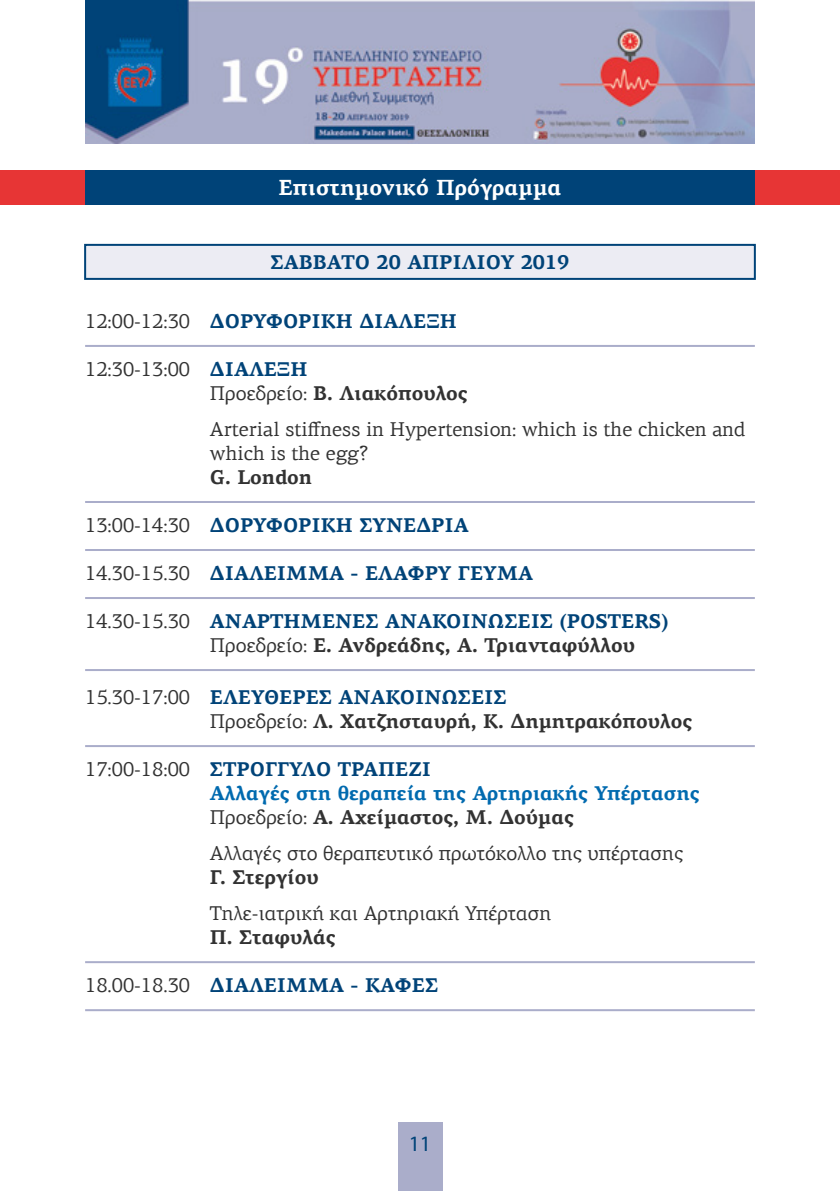
<style>
.page{position:relative;width:840px;height:1191px;background:#fff}
.page>*{position:absolute;margin:0;border:0;box-sizing:border-box;transform-origin:0 0}
.t1{font:700 22px "PF Agora Serif Pro";color:#fff}
.t2{font:22px "Myriad Pro";color:#004378}
.t3{font:700 20px/24px "PF Agora Serif Pro";color:#004378}
.t4{font:20px/24px "PF Agora Serif Pro";color:#323232}
.t5{font:700 20px/24px "PF Agora Serif Pro";color:#323232}
.t6{font:700 20px/24px "PF Agora Serif Pro";color:#006aaf}
.s1{font-weight:400;color:#323232}
.s2{font-weight:700;color:#004378}
.s3{font-weight:700}
.s4{color:#323232}
.s5{font-weight:400}
.s6{color:#004378}
</style>
<div class="page">
<div style="left:397px;top:1123px;width:45px;height:68px;background:#aaadca"></div>
<div style="left:0;top:170px;width:839px;height:34px;background:#e73535"></div>
<img style="left:85px;top:0;width:669px;height:144px">
<div style="left:85px;top:170px;width:669px;height:34px;background:#004378"></div>
<hr style="left:85px;top:345px;width:669px;height:2px;background:#aaadca">
<hr style="left:85px;top:501px;width:669px;height:2px;background:#aaadca">
<hr style="left:85px;top:549px;width:669px;height:2px;background:#aaadca">
<hr style="left:85px;top:597px;width:669px;height:2px;background:#aaadca">
<hr style="left:85px;top:669px;width:669px;height:2px;background:#aaadca">
<hr style="left:85px;top:745px;width:669px;height:2px;background:#aaadca">
<hr style="left:85px;top:961px;width:669px;height:2px;background:#aaadca">
<hr style="left:85px;top:1009px;width:669px;height:2px;background:#aaadca">
<div style="left:85px;top:245px;width:669px;height:34px;background:#ececf3"></div>
<div style="left:84px;top:244px;width:671px;height:36px;border:2px solid #004378"></div>
<p class="t1" style="left:278px;top:174px;width:284px">Επιστημονικό Πρόγραμμα</p>
<p class="t3" style="left:270px;top:251px;width:300px">ΣΑΒΒΑΤΟ 20 ΑΠΡΙΛΙΟΥ 2019</p>
<p class="t3" style="left:85px;top:310px;width:373px"><span class="s1">12:00-12:30</span> ΔΟΡΥΦΟΡΙΚΗ ΔΙΑΛΕΞΗ</p>
<p class="t4" style="left:210px;top:357px;width:259px;text-indent:-125px">12:30-13:00 <span class="s2">ΔΙΑΛΕΞΗ<br></span>Προεδρείο: <span class="s3">Β. Λιακόπουλος</span></p>
<p class="t4" style="left:210px;top:417px;width:536px">Arterial stiffness in Hypertension: which is the chicken and which is the egg?</p>
<p class="t5" style="left:210px;top:466px;width:104px">G. London</p>
<p class="t3" style="left:85px;top:514px;width:385px"><span class="s1">13:00-14:30</span> ΔΟΡΥΦΟΡΙΚΗ ΣΥΝΕΔΡΙΑ</p>
<p class="t3" style="left:85px;top:562px;width:449px"><span class="s1">14.30-15.30</span> ΔΙΑΛΕΙΜΜΑ - ΕΛΑΦΡΥ ΓΕΥΜΑ</p>
<p class="t3" style="left:210px;top:610px;width:460px;text-indent:-125px"><span class="s1">14.30-15.30</span> ΑΝΑΡΤΗΜΕΝΕΣ ΑΝΑΚΟΙΝΩΣΕΙΣ (POSTERS)<br><span class="s1">Προεδρείο:</span> <span class="s4">Ε. Ανδρεάδης, Α. Τριανταφύλλου</span></p>
<p class="t5" style="left:210px;top:686px;width:483px;text-indent:-125px"><span class="s5">15.30-17:00</span> <span class="s6">ΕΛΕΥΘΕΡΕΣ ΑΝΑΚΟΙΝΩΣΕΙΣ<br></span><span class="s5">Προεδρείο:</span> Λ. Χατζησταυρή, Κ. Δημητρακόπουλος</p>
<p class="t6" style="left:210px;top:758px;width:491px;text-indent:-125px"><span class="s1">17:00-18:00</span> <span class="s6">ΣΤΡΟΓΓΥΛΟ ΤΡΑΠΕΖΙ<br></span>Αλλαγές στη θεραπεία της Αρτηριακής Υπέρτασης<br><span class="s1">Προεδρείο:</span> <span class="s4">Α. Αχείμαστος, Μ. Δούμας</span></p>
<p class="t4" style="left:210px;top:841px;width:474px">Αλλαγές στο θεραπευτικό πρωτόκολλο της υπέρτασης</p>
<p class="t5" style="left:210px;top:866px;width:110px">Γ. Στεργίου</p>
<p class="t4" style="left:210px;top:901px;width:343px">Τηλε-ιατρική και Αρτηριακή Υπέρταση</p>
<p class="t5" style="left:210px;top:926px;width:127px">Π. Σταφυλάς</p>
<p class="t3" style="left:85px;top:974px;width:354px"><span class="s1">18.00-18.30</span> ΔΙΑΛΕΙΜΜΑ - ΚΑΦΕΣ</p>
<p class="t2" style="left:408px;top:1129px;width:24px">11</p>
</div>
